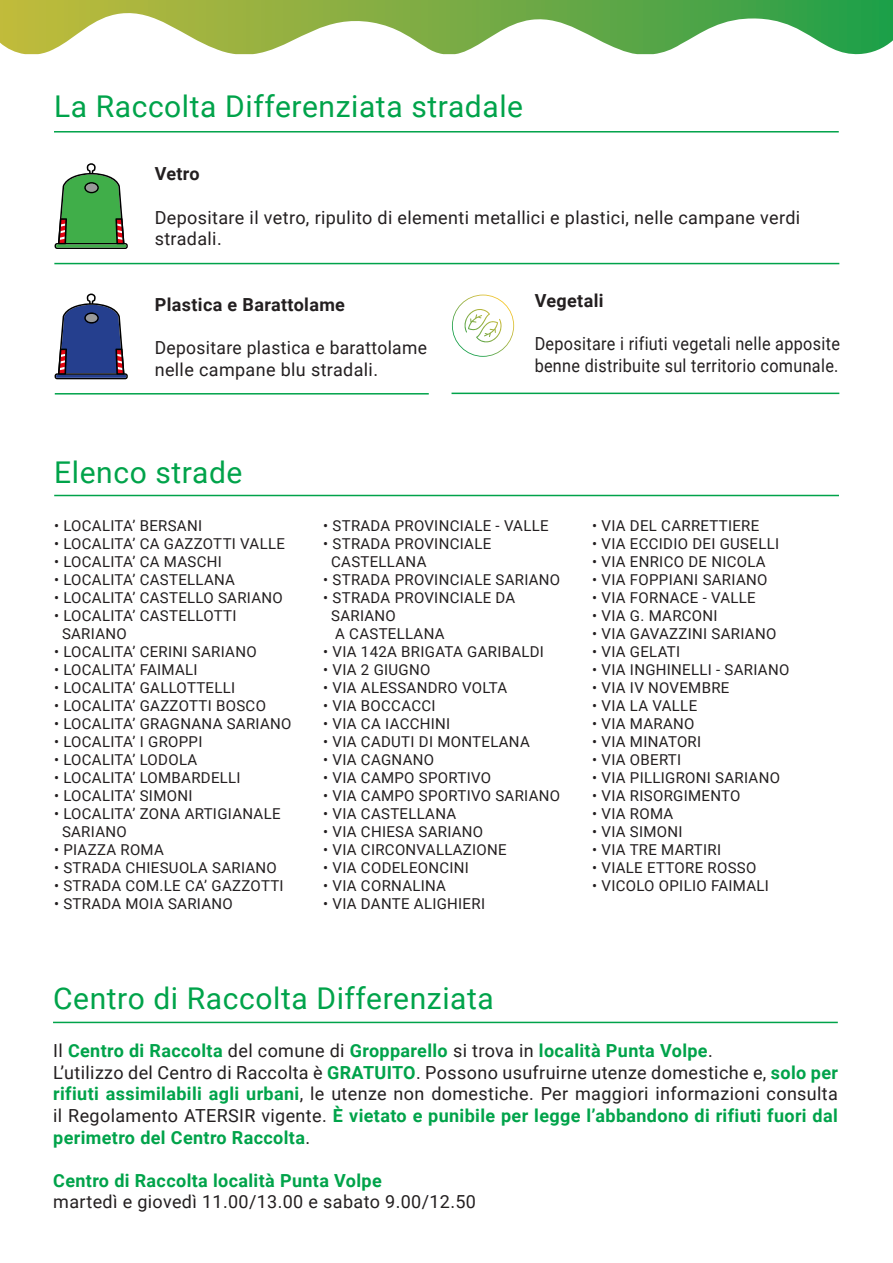
<style>
.page{position:relative;width:893px;height:1263px;background:#fff}
.page>*{position:absolute;margin:0;border:0;box-sizing:border-box;transform-origin:0 0}
.t1{font:30px "Roboto";letter-spacing:.02em;color:#00a34a}
.t2{font:18px/21.6px "Roboto";letter-spacing:.02em;color:#231f20}
.t3{font:700 18px "Roboto";letter-spacing:.02em;color:#00a34a}
.t4{font:18px/21.6px "Roboto";letter-spacing:.02em;color:#231f20;scale:.9 1}
.t5{font:700 18px "Roboto";letter-spacing:.02em;color:#231f20}
.t6{font:15px "Roboto";letter-spacing:.02em;color:#231f20}
.s1{font-weight:400;color:#231f20}
.s2{font-weight:700;color:#00a34a}
</style>
<div class="page">
<hr style="left:54px;top:495px;width:785px;height:1px;background:#00a34a">
<hr style="left:54px;top:131px;width:785px;height:2px;background:#00a34a">
<hr style="left:54px;top:263px;width:785px;height:1px;background:#00a34a">
<svg style="left:55px;top:163px;width:73px;height:86px"></svg>
<div style="left:86px;top:184px;width:11px;height:8px;background:#999;border-radius:50%"></div>
<hr style="left:56px;top:245px;width:70px;height:2px;background:#40ae49">
<svg style="left:55px;top:293px;width:73px;height:86px"></svg>
<div style="left:86px;top:314px;width:11px;height:8px;background:#999;border-radius:50%"></div>
<hr style="left:56px;top:375px;width:70px;height:3px;background:#253f8e">
<hr style="left:55px;top:393px;width:374px;height:1px;background:#00a34a">
<hr style="left:451px;top:393px;width:388px;height:1px;background:#00a34a">
<svg style="left:452px;top:295px;width:62px;height:62px"></svg>
<svg style="left:0;top:0;width:893px;height:54px"></svg>
<hr style="left:53px;top:1022px;width:785px;height:1px;background:#00a34a">
<p class="t1" style="left:54px;top:86px;width:471px">La Raccolta Differenziata stradale</p>
<p class="t5" style="left:155px;top:161px;width:47px">Vetro</p>
<p class="t2" style="left:155px;top:206px;width:647px">Depositare il vetro, ripulito di elementi metallici e plastici, nelle campane verdi stradali.</p>
<p class="t5" style="left:155px;top:292px;width:192px">Plastica e Barattolame</p>
<p class="t2" style="left:155px;top:336px;width:274px">Depositare plastica e barattolame</p>
<p class="t2" style="left:155px;top:358px;width:225px">nelle campane blu stradali.</p>
<p class="t1" style="left:54px;top:451px;width:190px">Elenco strade</p>
<p class="t5" style="left:535px;top:288px;width:70px">Vegetali</p>
<p class="t4" style="left:535px;top:332px;width:341px">Depositare i rifiuti vegetali nelle apposite benne distribuite sul territorio comunale.</p>
<p class="t6" style="left:54px;top:515px;width:150px">• LOCALITA’ BERSANI</p>
<p class="t6" style="left:54px;top:533px;width:232px">• LOCALITA’ CA GAZZOTTI VALLE</p>
<p class="t6" style="left:54px;top:551px;width:169px">• LOCALITA’ CA MASCHI</p>
<p class="t6" style="left:54px;top:569px;width:183px">• LOCALITA’ CASTELLANA</p>
<p class="t6" style="left:54px;top:587px;width:230px">• LOCALITA’ CASTELLO SARIANO</p>
<p class="t6" style="left:54px;top:605px;width:184px">• LOCALITA’ CASTELLOTTI</p>
<p class="t6" style="left:62px;top:623px;width:66px">SARIANO</p>
<p class="t6" style="left:54px;top:641px;width:204px">• LOCALITA’ CERINI SARIANO</p>
<p class="t6" style="left:54px;top:659px;width:145px">• LOCALITA’ FAIMALI</p>
<p class="t6" style="left:54px;top:677px;width:183px">• LOCALITA’ GALLOTTELLI</p>
<p class="t6" style="left:54px;top:695px;width:213px">• LOCALITA’ GAZZOTTI BOSCO</p>
<p class="t6" style="left:54px;top:713px;width:239px">• LOCALITA’ GRAGNANA SARIANO</p>
<p class="t6" style="left:54px;top:731px;width:150px">• LOCALITA’ I GROPPI</p>
<p class="t6" style="left:54px;top:749px;width:145px">• LOCALITA’ LODOLA</p>
<p class="t6" style="left:54px;top:767px;width:188px">• LOCALITA’ LOMBARDELLI</p>
<p class="t6" style="left:54px;top:785px;width:140px">• LOCALITA’ SIMONI</p>
<p class="t6" style="left:54px;top:803px;width:228px">• LOCALITA’ ZONA ARTIGIANALE</p>
<p class="t6" style="left:62px;top:821px;width:66px">SARIANO</p>
<p class="t6" style="left:54px;top:839px;width:111px">• PIAZZA ROMA</p>
<p class="t6" style="left:54px;top:857px;width:224px">• STRADA CHIESUOLA SARIANO</p>
<p class="t6" style="left:54px;top:875px;width:231px">• STRADA COM.LE CA’ GAZZOTTI</p>
<p class="t6" style="left:54px;top:893px;width:180px">• STRADA MOIA SARIANO</p>
<p class="t6" style="left:323px;top:515px;width:227px">• STRADA PROVINCIALE - VALLE</p>
<p class="t6" style="left:323px;top:533px;width:170px">• STRADA PROVINCIALE</p>
<p class="t6" style="left:331px;top:551px;width:97px">CASTELLANA</p>
<p class="t6" style="left:323px;top:569px;width:239px">• STRADA PROVINCIALE SARIANO</p>
<p class="t6" style="left:323px;top:587px;width:194px">• STRADA PROVINCIALE DA</p>
<p class="t6" style="left:331px;top:605px;width:66px">SARIANO</p>
<p class="t6" style="left:335px;top:623px;width:111px">A CASTELLANA</p>
<p class="t6" style="left:323px;top:641px;width:222px">• VIA 142A BRIGATA GARIBALDI</p>
<p class="t6" style="left:323px;top:659px;width:109px">• VIA 2 GIUGNO</p>
<p class="t6" style="left:323px;top:677px;width:186px">• VIA ALESSANDRO VOLTA</p>
<p class="t6" style="left:323px;top:695px;width:114px">• VIA BOCCACCI</p>
<p class="t6" style="left:323px;top:713px;width:129px">• VIA CA IACCHINI</p>
<p class="t6" style="left:323px;top:731px;width:208px">• VIA CADUTI DI MONTELANA</p>
<p class="t6" style="left:323px;top:749px;width:112px">• VIA CAGNANO</p>
<p class="t6" style="left:323px;top:767px;width:169px">• VIA CAMPO SPORTIVO</p>
<p class="t6" style="left:323px;top:785px;width:238px">• VIA CAMPO SPORTIVO SARIANO</p>
<p class="t6" style="left:323px;top:803px;width:135px">• VIA CASTELLANA</p>
<p class="t6" style="left:323px;top:821px;width:162px">• VIA CHIESA SARIANO</p>
<p class="t6" style="left:323px;top:839px;width:185px">• VIA CIRCONVALLAZIONE</p>
<p class="t6" style="left:323px;top:857px;width:147px">• VIA CODELEONCINI</p>
<p class="t6" style="left:323px;top:875px;width:124px">• VIA CORNALINA</p>
<p class="t6" style="left:323px;top:893px;width:163px">• VIA DANTE ALIGHIERI</p>
<p class="t1" style="left:53px;top:977px;width:442px">Centro di Raccolta Differenziata</p>
<p class="t6" style="left:592px;top:515px;width:169px">• VIA DEL CARRETTIERE</p>
<p class="t6" style="left:592px;top:533px;width:189px">• VIA ECCIDIO DEI GUSELLI</p>
<p class="t6" style="left:592px;top:551px;width:175px">• VIA ENRICO DE NICOLA</p>
<p class="t6" style="left:592px;top:569px;width:177px">• VIA FOPPIANI SARIANO</p>
<p class="t6" style="left:592px;top:587px;width:165px">• VIA FORNACE - VALLE</p>
<p class="t6" style="left:592px;top:605px;width:127px">• VIA G. MARCONI</p>
<p class="t6" style="left:592px;top:623px;width:186px">• VIA GAVAZZINI SARIANO</p>
<p class="t6" style="left:592px;top:641px;width:90px">• VIA GELATI</p>
<p class="t6" style="left:592px;top:659px;width:199px">• VIA INGHINELLI - SARIANO</p>
<p class="t6" style="left:592px;top:677px;width:139px">• VIA IV NOVEMBRE</p>
<p class="t6" style="left:592px;top:695px;width:107px">• VIA LA VALLE</p>
<p class="t6" style="left:592px;top:713px;width:104px">• VIA MARANO</p>
<p class="t6" style="left:592px;top:731px;width:111px">• VIA MINATORI</p>
<p class="t6" style="left:592px;top:749px;width:91px">• VIA OBERTI</p>
<p class="t6" style="left:592px;top:767px;width:189px">• VIA PILLIGRONI SARIANO</p>
<p class="t6" style="left:592px;top:785px;width:150px">• VIA RISORGIMENTO</p>
<p class="t6" style="left:592px;top:803px;width:83px">• VIA ROMA</p>
<p class="t6" style="left:592px;top:821px;width:92px">• VIA SIMONI</p>
<p class="t6" style="left:592px;top:839px;width:130px">• VIA TRE MARTIRI</p>
<p class="t6" style="left:592px;top:857px;width:166px">• VIALE ETTORE ROSSO</p>
<p class="t6" style="left:592px;top:875px;width:178px">• VICOLO OPILIO FAIMALI</p>
<p class="t3" style="left:53px;top:1038px;width:661px"><span class="s1">Il</span> Centro di Raccolta <span class="s1">del comune di</span> Gropparello <span class="s1">si trova in</span> località Punta Volpe<span class="s1">.</span></p>
<p class="t2" style="left:53px;top:1061px;width:786px;text-align:justify">L’utilizzo del Centro di Raccolta è <span class="s2">GRATUITO</span>. Possono usufruirne utenze domestiche e, <span class="s2">solo per rifiuti assimilabili agli urbani</span>, le utenze non domestiche. Per maggiori informazioni consulta il Regolamento ATERSIR vigente. <span class="s2">È vietato e punibile per legge l’abbandono di rifiuti fuori dal perimetro del Centro Raccolta</span>.</p>
<p class="t3" style="left:53px;top:1168px;width:330px">Centro di Raccolta località Punta Volpe</p>
<p class="t2" style="left:53px;top:1190px;width:424px">martedì e giovedì 11.00/13.00 e sabato 9.00/12.50</p>
</div>
